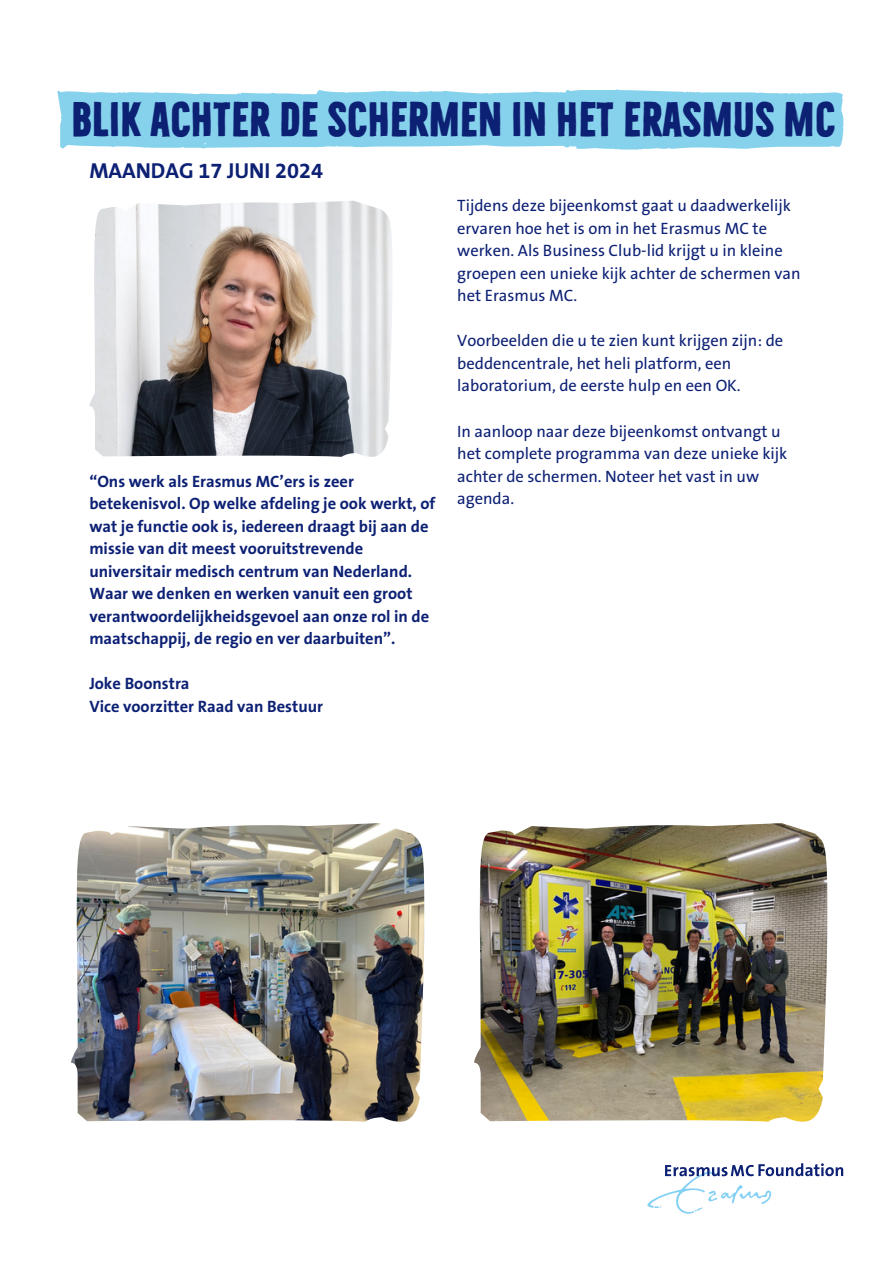
<style>
.page{position:relative;width:893px;height:1264px;background:#fff}
.page>*{position:absolute;margin:0;border:0;box-sizing:border-box;transform-origin:0 0}
.t1{font:700 44.25px "Bellfort Draw Dark";color:#0c2074}
.t2{font:700 21.75px "The Sans B7";color:#0c2074}
.t3{font:16.5px/22.5px "The Sans B5 Plain";color:#0c2074}
.t4{font:700 16.5px/22.5px "The Sans B7";color:#0c2074}
</style>
<div class="page">
<svg style="left:58px;top:89px;width:785px;height:60px;background:#90d6ee"></svg>
<svg style="left:647px;top:1163px;width:196px;height:50px"></svg>
<img style="left:89px;top:201px;width:303px;height:256px">
<img style="left:71px;top:823px;width:353px;height:298px">
<img style="left:474px;top:823px;width:353px;height:298px">
<h1 class="t1" style="left:71px;top:91px;width:765px">BLIK ACHTER DE SCHERMEN IN HET ERASMUS MC</h1>
<p class="t2" style="left:89px;top:159px;width:235px">MAANDAG 17 JUNI 2024</p>
<h2 class="t4" style="left:89px;top:470px;width:347px">“Ons werk als Erasmus MC’ers is zeer betekenisvol. Op welke afdeling je ook werkt, of wat je functie ook is, iedereen draagt bij aan de missie van dit meest vooruitstrevende universitair medisch centrum van Nederland.<br>Waar we denken en werken vanuit een groot verantwoordelijkheidsgevoel aan onze rol in de maatschappij, de regio en ver daarbuiten”.</h2>
<p class="t4" style="left:89px;top:673px;width:102px">Joke Boonstra</p>
<p class="t4" style="left:89px;top:695px;width:235px">Vice voorzitter Raad van Bestuur</p>
<p class="t3" style="left:457px;top:195px;width:345px">Tijdens deze bijeenkomst gaat u daadwerkelijk ervaren hoe het is om in het Erasmus MC te werken. Als Business Club-lid krijgt u in kleine groepen een unieke kijk achter de schermen van het Erasmus MC.</p>
<p class="t3" style="left:457px;top:330px;width:327px">Voorbeelden die u te zien kunt krijgen zijn: de beddencentrale, het heli platform, een laboratorium, de eerste hulp en een OK.</p>
<p class="t3" style="left:457px;top:420px;width:331px">In aanloop naar deze bijeenkomst ontvangt u het complete programma van deze unieke kijk achter de schermen. Noteer het vast in uw agenda.</p>
</div>
